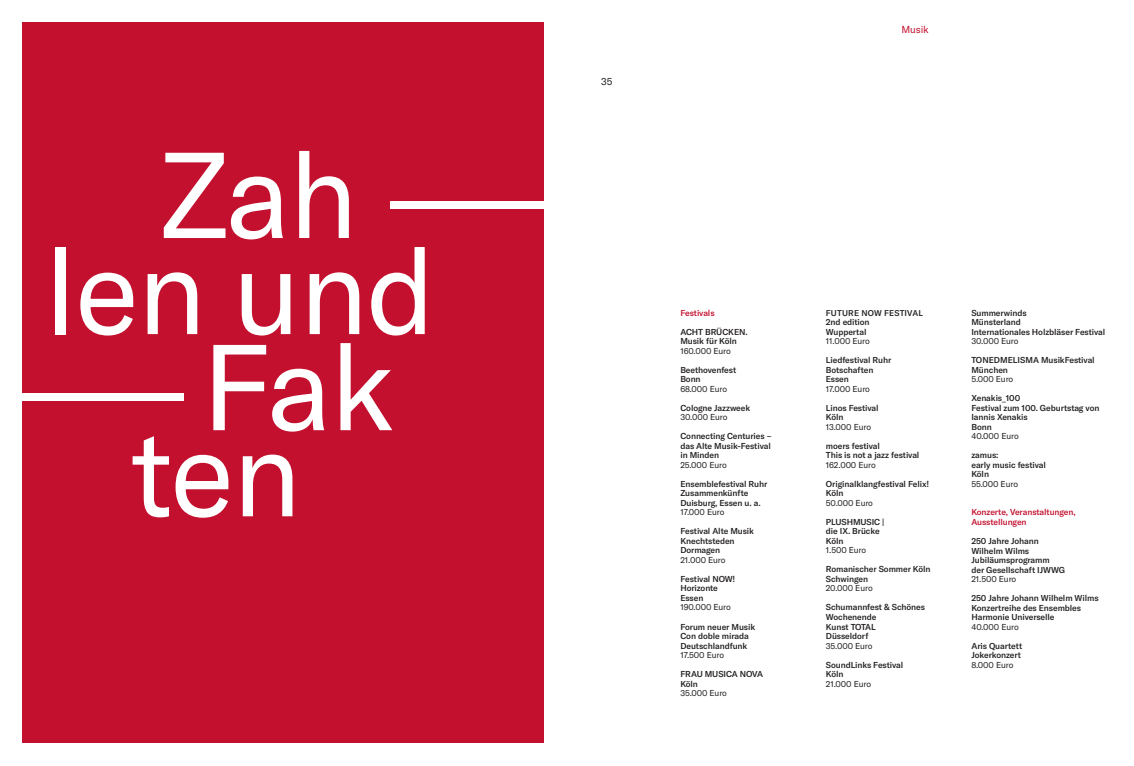
<style>
.page{position:relative;width:1134px;height:766px;background:#fff}
.page>*{position:absolute;margin:0;border:0;box-sizing:border-box;transform-origin:0 0}
.t1{font:120px/96px "GT America";letter-spacing:-.02em;color:#fff}
.t2{font:10px "GT America";letter-spacing:-.01em;color:#c3102e}
.t3{font:10px "GT America";color:#231f20}
.t4{font:500 8.5px/9.5px "GT America";letter-spacing:-.01em;color:#231f20}
.t5{font:8.5px "GT America";letter-spacing:-.01em;color:#231f20}
.t6{font:500 8.5px/9.5px "GT America";letter-spacing:-.01em;color:#c3102e}
.t7{font:500 8.3px "GT America";letter-spacing:.02em;color:#231f20}
</style>
<div class="page">
<div style="left:23px;top:23px;width:521px;height:720px;background:#c3102e"></div>
<p class="t3" style="left:601px;top:76px;width:13px">35</p>
<h1 class="t1" style="left:16px;top:148px;width:581px;text-indent:144px">Z a h ––––– len und –––– F a k</h1>
<h1 class="t1" style="left:131px;top:426px;width:172px">ten</h1>
<p class="t2" style="left:901px;top:23px;width:29px">Musik</p>
<p class="t6" style="left:680px;top:308px;width:36px">Festivals</p>
<p class="t4" style="left:680px;top:327px;width:69px">ACHT BRÜCKEN.<br>Musik für Köln</p>
<p class="t5" style="left:680px;top:345px;width:52px">160.000 Euro</p>
<p class="t4" style="left:680px;top:365px;width:57px">Beethovenfest<br>Bonn</p>
<p class="t5" style="left:680px;top:383px;width:48px">68.000 Euro</p>
<p class="t4" style="left:680px;top:403px;width:71px">Cologne Jazzweek</p>
<p class="t5" style="left:680px;top:412px;width:49px">30.000 Euro</p>
<p class="t4" style="left:680px;top:431px;width:93px;text-align:justify">Connecting Centuries – das Alte Musik-Festival in Minden</p>
<p class="t5" style="left:680px;top:459px;width:48px">25.000 Euro</p>
<p class="t4" style="left:680px;top:479px;width:88px">Ensemblefestival Ruhr<br>Zusammenkünfte<br>Duisburg, Essen u. a.</p>
<p class="t5" style="left:680px;top:507px;width:46px">17.000 Euro</p>
<p class="t4" style="left:680px;top:526px;width:75px">Festival Alte Musik<br>Knechtsteden<br>Dormagen</p>
<p class="t5" style="left:680px;top:554px;width:47px">21.000 Euro</p>
<p class="t4" style="left:680px;top:574px;width:56px">Festival NOW!<br>Horizonte<br>Essen</p>
<p class="t5" style="left:680px;top:602px;width:52px">190.000 Euro</p>
<p class="t4" style="left:680px;top:621px;width:76px">Forum neuer Musik<br>Con doble mirada<br>Deutschlandfunk</p>
<p class="t5" style="left:680px;top:649px;width:45px">17.500 Euro</p>
<p class="t4" style="left:680px;top:669px;width:84px">FRAU MUSICA NOVA<br>Köln</p>
<p class="t5" style="left:680px;top:687px;width:48px">35.000 Euro</p>
<p class="t7" style="left:826px;top:307px;width:98px">FUTURE NOW FESTIVAL</p>
<p class="t4" style="left:826px;top:317px;width:45px">2nd edition<br>Wuppertal</p>
<p class="t5" style="left:826px;top:336px;width:45px">11.000 Euro</p>
<p class="t4" style="left:826px;top:355px;width:67px">Liedfestival Ruhr<br>Botschaften<br>Essen</p>
<p class="t5" style="left:826px;top:383px;width:46px">17.000 Euro</p>
<p class="t4" style="left:826px;top:403px;width:54px">Linos Festival<br>Köln</p>
<p class="t5" style="left:826px;top:421px;width:47px">13.000 Euro</p>
<p class="t4" style="left:826px;top:441px;width:95px">moers festival<br>This is not a jazz festival</p>
<p class="t5" style="left:826px;top:459px;width:51px">162.000 Euro</p>
<p class="t4" style="left:826px;top:479px;width:105px">Originalklangfestival Felix!<br>Köln</p>
<p class="t5" style="left:826px;top:497px;width:49px">50.000 Euro</p>
<p class="t4" style="left:826px;top:517px;width:60px">PLUSHMUSIC | die IX. Brücke<br>Köln</p>
<p class="t5" style="left:826px;top:545px;width:42px">1.500 Euro</p>
<p class="t4" style="left:826px;top:564px;width:106px">Romanischer Sommer Köln<br>Schwingen</p>
<p class="t5" style="left:826px;top:583px;width:48px">20.000 Euro</p>
<p class="t4" style="left:826px;top:602px;width:101px">Schumannfest &amp; Schönes<br>Wochenende<br>Kunst TOTAL<br>Düsseldorf</p>
<p class="t5" style="left:826px;top:640px;width:48px">35.000 Euro</p>
<p class="t4" style="left:826px;top:659px;width:79px">SoundLinks Festival<br>Köln</p>
<p class="t5" style="left:826px;top:678px;width:47px">21.000 Euro</p>
<p class="t4" style="left:971px;top:308px;width:135px">Summerwinds<br>Münsterland<br>Internationales Holzbläser Festival</p>
<p class="t5" style="left:971px;top:336px;width:49px">30.000 Euro</p>
<p class="t4" style="left:971px;top:355px;width:125px">TONEDMELISMA MusikFestival<br>München</p>
<p class="t5" style="left:971px;top:374px;width:43px">5.000 Euro</p>
<p class="t4" style="left:971px;top:393px;width:129px">Xenakis_100<br>Festival zum 100. Geburtstag von<br>Iannis Xenakis<br>Bonn</p>
<p class="t5" style="left:971px;top:431px;width:49px">40.000 Euro</p>
<p class="t4" style="left:971px;top:450px;width:76px">zamus:<br>early music festival<br>Köln</p>
<p class="t5" style="left:971px;top:479px;width:48px">55.000 Euro</p>
<p class="t6" style="left:971px;top:507px;width:106px">Konzerte, Veranstaltungen,<br>Ausstellungen</p>
<p class="t4" style="left:971px;top:536px;width:95px">250 Jahre Johann<br>Wilhelm Wilms<br>Jubiläumsprogramm<br>der Gesellschaft IJWWG</p>
<p class="t5" style="left:971px;top:574px;width:46px">21.500 Euro</p>
<p class="t4" style="left:971px;top:593px;width:129px">250 Jahre Johann Wilhelm Wilms<br>Konzertreihe des Ensembles<br>Harmonie Universelle</p>
<p class="t5" style="left:971px;top:621px;width:49px">40.000 Euro</p>
<p class="t4" style="left:971px;top:640px;width:52px">Aris Quartett<br>Jokerkonzert</p>
<p class="t5" style="left:971px;top:659px;width:43px">8.000 Euro</p>
</div>
